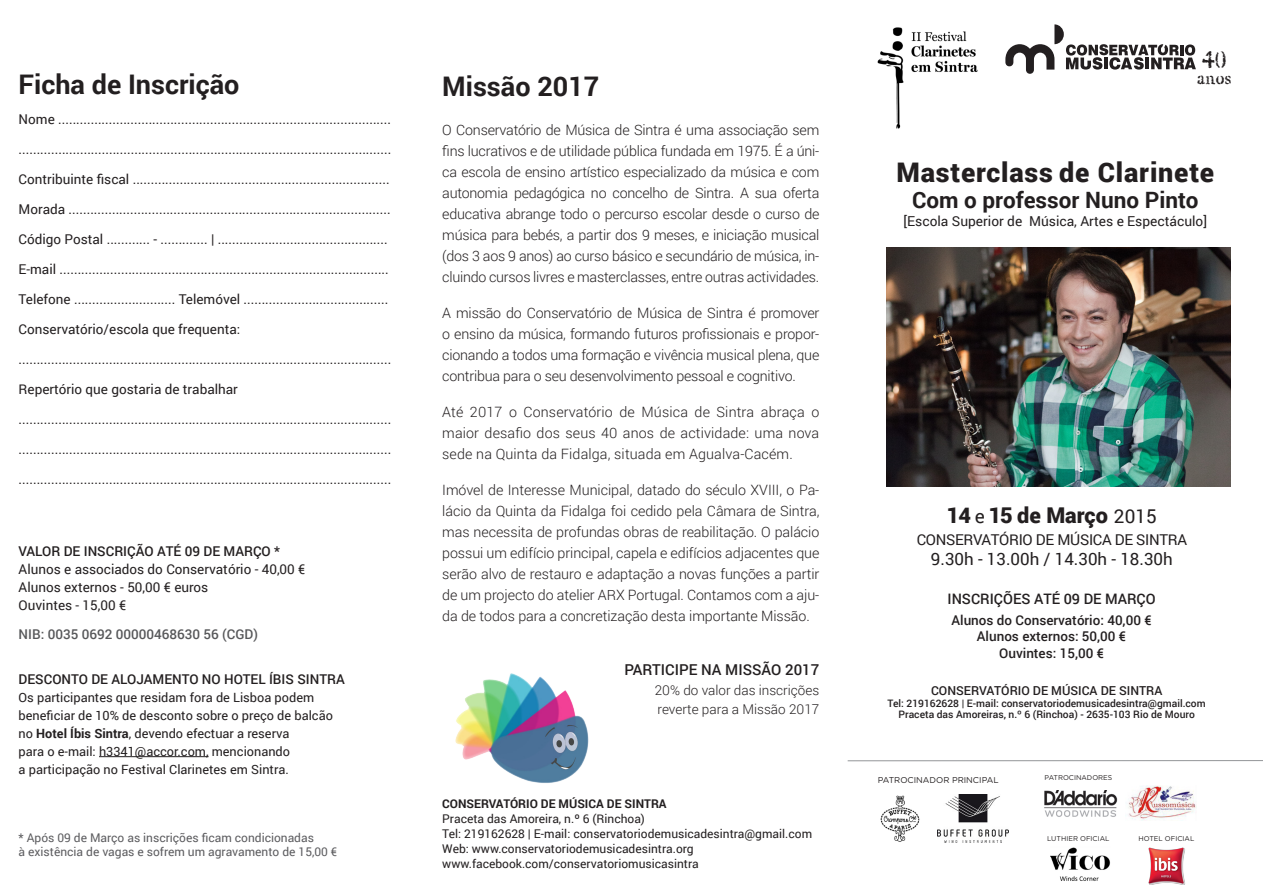
<style>
.page{position:relative;width:1263px;height:893px;background:#fff}
.page>*{position:absolute;margin:0;border:0;box-sizing:border-box;transform-origin:0 0}
.t1{font:700 27px "Roboto";color:#231f20}
.t2{font:900 27px "Roboto";letter-spacing:.03em;color:#231f20}
.t3{font:700 22.5px "Roboto";color:#231f20}
.t4{font:900 21.75px "Roboto";color:#231f20}
.t5{font:19.95px "Old Rubber Stamp";color:#231f20}
.t6{font:16.95px "Roboto";color:#231f20}
.t7{font:15.6px "Old Rubber Stamp";color:#231f20}
.t8{font:15px "Roboto";letter-spacing:-.02em;color:#231f20}
.t9{font:500 15px "Roboto";color:#231f20}
.t10{font:500 14.4px "Roboto";color:#231f20}
.t11{font:300 14.25px/21px "Roboto";letter-spacing:-.015em;color:#231f20;text-align:justify}
.t12{font:13.65px "Roboto";color:#231f20}
.t13{font:13.5px "Roboto";color:#231f20}
.t14{font:500 13.5px "Roboto";color:#231f20}
.t15{font:300 13.5px "Roboto";color:#231f20}
.t16{font:500 13.5px "Roboto";color:#57585a}
.t17{font:12.75px "Roboto";color:#231f20}
.t18{font:500 12.3px "Roboto";color:#231f20}
.t19{font:12px "Roboto";color:#231f20}
.t20{font:12px "Roboto";color:#5c5c5f}
.t21{font:700 12px "Roboto";color:#231f20}
.t22{font:500 10.35px "Roboto";color:#231f20}
.t23{font:8.4px "Gotham Rounded";color:#231f20}
.t24{font:6.9px "Gotham Rounded";color:#231f20}
.s1{font-weight:700}
.s2{font-weight:400;font-size:19.05px}
</style>
<div class="page">
<svg style="left:1005px;top:24px;width:191px;height:50px"></svg>
<img style="left:455px;top:673px;width:134px;height:110px">
<hr style="left:99px;top:756px;width:110px;height:1px;background:#231f20">
<img style="left:877px;top:27px;width:101px;height:102px">
<img style="left:886px;top:248px;width:345px;height:238px">
<img style="left:1129px;top:785px;width:67px;height:36px">
<img style="left:880px;top:795px;width:40px;height:47px">
<img style="left:938px;top:794px;width:70px;height:49px">
<img style="left:1044px;top:790px;width:74px;height:27px">
<img style="left:1050px;top:847px;width:60px;height:34px">
<img style="left:1148px;top:847px;width:37px;height:38px">
<hr style="left:848px;top:760px;width:415px;height:1px;background:#939598">
<p class="t1" style="left:19px;top:66px;width:222px">Ficha de Inscrição</p>
<p class="t13" style="left:19px;top:110px;width:374px">Nome ............................................................................................</p>
<p class="t13" style="left:19px;top:140px;width:374px">.......................................................................................................</p>
<p class="t13" style="left:19px;top:170px;width:372px">Contribuinte fiscal .......................................................................</p>
<p class="t13" style="left:19px;top:200px;width:374px">Morada .........................................................................................</p>
<p class="t13" style="left:19px;top:230px;width:371px">Código Postal ............ - ............. | ...............................................</p>
<p class="t13" style="left:19px;top:260px;width:372px">E-mail ...........................................................................................</p>
<p class="t13" style="left:19px;top:290px;width:371px">Telefone ............................ Telemóvel ........................................</p>
<p class="t13" style="left:19px;top:320px;width:223px">Conservatório/escola que frequenta:</p>
<p class="t13" style="left:19px;top:350px;width:374px">.......................................................................................................</p>
<p class="t13" style="left:19px;top:380px;width:221px">Repertório que gostaria de trabalhar</p>
<p class="t13" style="left:19px;top:410px;width:374px">.......................................................................................................</p>
<p class="t13" style="left:19px;top:440px;width:374px">.......................................................................................................</p>
<p class="t13" style="left:19px;top:470px;width:374px">.......................................................................................................</p>
<p class="t14" style="left:19px;top:542px;width:263px">VALOR DE INSCRIÇÃO ATÉ 09 DE MARÇO *</p>
<p class="t13" style="left:19px;top:560px;width:288px">Alunos e associados do Conservatório - 40,00 €</p>
<p class="t13" style="left:19px;top:578px;width:191px">Alunos externos - 50,00 € euros</p>
<p class="t13" style="left:19px;top:596px;width:109px">Ouvintes - 15,00 €</p>
<p class="t16" style="left:19px;top:624px;width:241px">NIB: 0035 0692 00000468630 56 (CGD)</p>
<p class="t14" style="left:19px;top:669px;width:328px">DESCONTO DE ALOJAMENTO NO HOTEL ÍBIS SINTRA</p>
<p class="t17" style="left:19px;top:688px;width:297px">Os participantes que residam fora de Lisboa podem</p>
<p class="t17" style="left:19px;top:706px;width:316px">beneficiar de 10% de desconto sobre o preço de balcão</p>
<p class="t17" style="left:19px;top:724px;width:272px">no <span class="s1">Hotel Íbis Sintra</span>, devendo efectuar a reserva</p>
<p class="t17" style="left:19px;top:742px;width:273px">para o e-mail: h3341@accor.com, mencionando</p>
<p class="t17" style="left:19px;top:760px;width:272px">a participação no Festival Clarinetes em Sintra.</p>
<p class="t20" style="left:19px;top:829px;width:297px">* Após 09 de Março as inscrições ficam condicionadas</p>
<p class="t20" style="left:19px;top:844px;width:320px">à existência de vagas e sofrem um agravamento de 15,00 €</p>
<p class="t1" style="left:442px;top:68px;width:159px">Missão 2017</p>
<p class="t11" style="left:442px;top:119px;width:379px">O Conservatório de Música de Sintra é uma associação sem fins lucrativos e de utilidade pública fundada em 1975. É a úni&shy;ca escola de ensino artístico especializado da música e com autonomia pedagógica no concelho de Sintra. A sua oferta educativa abrange todo o percurso escolar desde o curso de música para bebés, a partir dos 9 meses, e iniciação musical (dos 3 aos 9 anos) ao curso básico e secundário de música, in&shy;cluindo cursos livres e masterclasses, entre outras actividades.</p>
<p class="t11" style="left:442px;top:302px;width:379px">A missão do Conservatório de Música de Sintra é promover o ensino da música, formando futuros profissionais e propor&shy;cionando a todos uma formação e vivência musical plena, que contribua para o seu desenvolvimento pessoal e cognitivo.</p>
<p class="t11" style="left:442px;top:401px;width:379px">Até 2017 o Conservatório de Música de Sintra abraça o maior desafio dos seus 40 anos de actividade: uma nova sede na Quinta da Fidalga, situada em Agualva-Cacém.</p>
<p class="t11" style="left:442px;top:479px;width:379px">Imóvel de Interesse Municipal, datado do século XVIII, o Pa&shy;lácio da Quinta da Fidalga foi cedido pela Câmara de Sintra, mas necessita de profundas obras de reabilitação. O palácio possui um edifício principal, capela e edifícios adjacentes que serão alvo de restauro e adaptação a novas funções a partir de um projecto do atelier ARX Portugal. Contamos com a aju&shy;da de todos para a concretização desta importante Missão.</p>
<p class="t9" style="left:624px;top:659px;width:196px">PARTICIPE NA MISSÃO 2017</p>
<p class="t15" style="left:655px;top:681px;width:166px">20% do valor das inscrições</p>
<p class="t15" style="left:658px;top:700px;width:163px">reverte para a Missão 2017</p>
<p class="t21" style="left:442px;top:795px;width:226px">CONSERVATÓRIO DE MÚSICA DE SINTRA</p>
<p class="t19" style="left:442px;top:810px;width:204px">Praceta das Amoreira, n.º 6 (Rinchoa)</p>
<p class="t19" style="left:442px;top:825px;width:371px">Tel: 219162628 | E-mail: conservatoriodemusicadesintra@gmail.com</p>
<p class="t19" style="left:442px;top:840px;width:253px">Web: www.conservatoriodemusicadesintra.org</p>
<p class="t19" style="left:442px;top:855px;width:258px">www.facebook.com/conservatoriomusicasintra</p>
<p class="t5" style="left:1202px;top:49px;width:26px">40</p>
<p class="t7" style="left:1197px;top:68px;width:36px">anos</p>
<p class="t2" style="left:896px;top:153px;width:319px">Masterclass de Clarinete</p>
<p class="t3" style="left:912px;top:184px;width:288px">Com o professor Nuno Pinto</p>
<p class="t12" style="left:903px;top:212px;width:305px">[Escola Superior de Música, Artes e Espectáculo]</p>
<p class="t4" style="left:947px;top:500px;width:211px">14 <span class="s2">e</span> 15 de Março <span class="s2">2015</span></p>
<p class="t8" style="left:917px;top:529px;width:272px">CONSERVATÓRIO DE MÚSICA DE SINTRA</p>
<p class="t6" style="left:931px;top:547px;width:243px">9.30h - 13.00h / 14.30h - 18.30h</p>
<p class="t10" style="left:947px;top:589px;width:210px">INSCRIÇÕES ATÉ 09 DE MARÇO</p>
<p class="t14" style="left:951px;top:611px;width:202px">Alunos do Conservatório: 40,00 €</p>
<p class="t14" style="left:977px;top:627px;width:151px">Alunos externos: 50,00 €</p>
<p class="t14" style="left:999px;top:643px;width:106px">Ouvintes: 15,00 €</p>
<p class="t18" style="left:931px;top:682px;width:233px">CONSERVATÓRIO DE MÚSICA DE SINTRA</p>
<p class="t22" style="left:888px;top:696px;width:320px">Tel: 219162628 | E-mail: conservatoriodemusicadesintra@gmail.com</p>
<p class="t22" style="left:898px;top:707px;width:298px">Praceta das Amoreiras, n.º 6 (Rinchoa) - 2635-103 Rio de Mouro</p>
<p class="t23" style="left:878px;top:774px;width:122px">PATROCINADOR PRINCIPAL</p>
<p class="t24" style="left:1044px;top:773px;width:69px">PATROCINADORES</p>
<p class="t24" style="left:1047px;top:834px;width:64px">LUTHIER OFICIAL</p>
<p class="t24" style="left:1138px;top:834px;width:57px">HOTEL OFICIAL</p>
</div>
